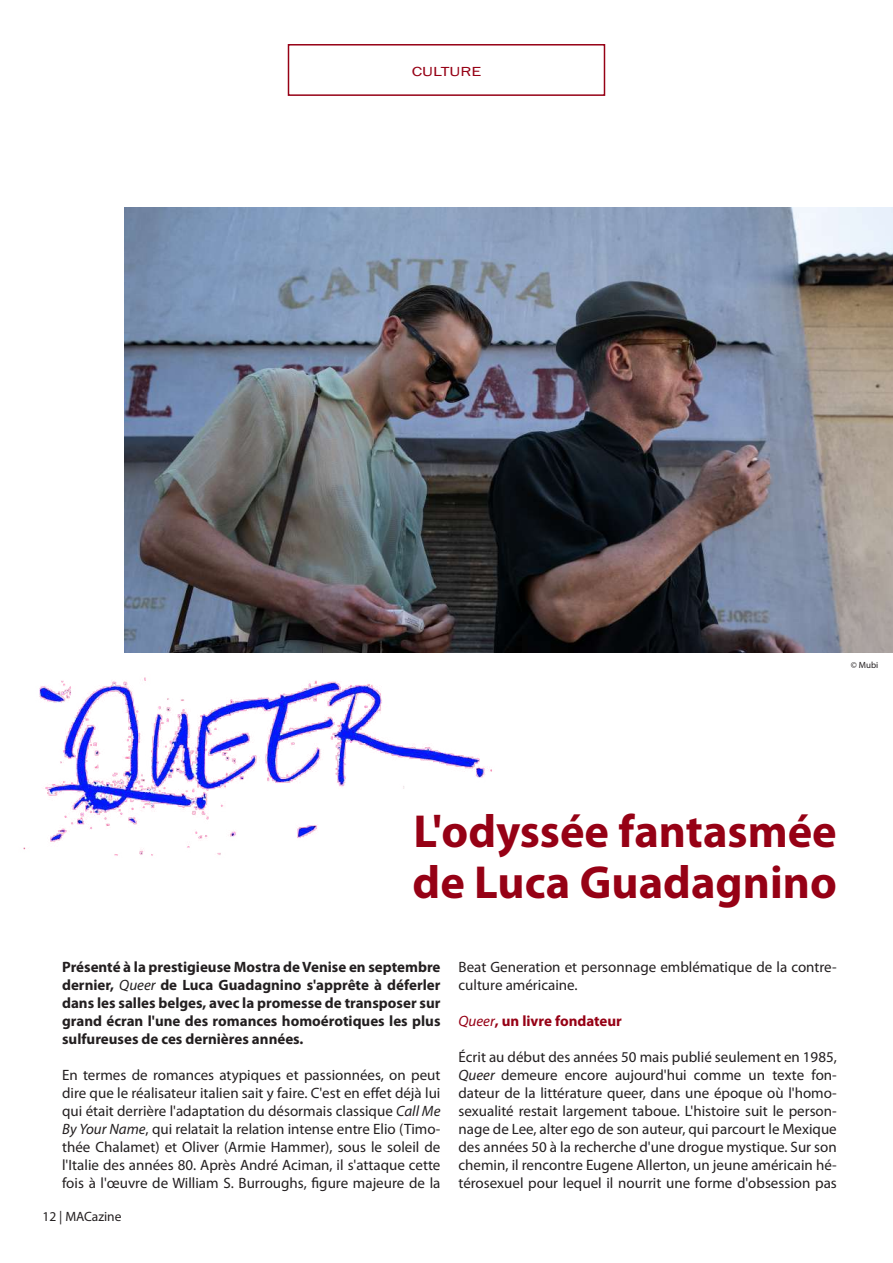
<style>
.page{position:relative;width:893px;height:1263px;background:#fff}
.page>*{position:absolute;margin:0;border:0;box-sizing:border-box;transform-origin:0 0}
.t1{font:700 46.5px/51px "Myriad Pro";color:#960115}
.t2{font:15px/18px "Myriad Pro";color:#231f20;text-align:justify}
.t3{font:700 15px/18px "Myriad Pro";color:#231f20;text-align:justify}
.t4{font:700 15px "Myriad Pro";color:#960115}
.t5{font:13.5px "Myriad Pro";color:#231f20}
.t6{font:13.5px "Franklin Gothic";color:#960115;scale:1.33 1}
.t7{font:9px "Myriad Pro";color:#231f20}
.s1{font-weight:400;font-style:italic}
.s2{font-style:italic}
</style>
<div class="page">
<div style="left:288px;top:44px;width:317px;height:52px;border:2px solid #960115"></div>
<img style="left:124px;top:208px;width:769px;height:444px">
<img style="left:23px;top:415px;width:472px;height:441px">
<p class="t6" style="left:412px;top:63px;width:54px">CULTURE</p>
<p class="t7" style="left:851px;top:659px;width:29px">© Mubi</p>
<h1 class="t1" style="left:413px;top:804px;width:426px">L'odyssée fantasmée de Luca Guadagnino</h1>
<p class="t3" style="left:62px;top:958px;width:380px">Présenté à la prestigieuse Mostra de Venise en septembre dernier, <span class="s1">Queer</span> de Luca Guadagnino s'apprête à déferler dans les salles belges, avec la promesse de transposer sur grand écran l'une des romances homoérotiques les plus sulfureuses de ces dernières années.</p>
<p class="t2" style="left:62px;top:1066px;width:380px">En termes de romances atypiques et passionnées, on peut dire que le réalisateur italien sait y faire. C'est en effet déjà lui qui était derrière l'adaptation du désormais classique <span class="s2">Call Me By Your Name</span>, qui relatait la relation intense entre Elio (Timo&shy;thée Chalamet) et Oliver (Armie Hammer), sous le soleil de l'Italie des années 80. Après André Aciman, il s'attaque cette fois à l'œuvre de William S. Burroughs, figure majeure de la</p>
<p class="t5" style="left:43px;top:1208px;width:81px">12 | MACazine</p>
<p class="t2" style="left:458px;top:958px;width:380px">Beat Generation et personnage emblématique de la contre&shy;culture américaine.</p>
<p class="t4" style="left:458px;top:1011px;width:165px"><span class="s1">Queer</span>, un livre fondateur</p>
<p class="t2" style="left:458px;top:1048px;width:380px">Écrit au début des années 50 mais publié seulement en 1985, <span class="s2">Queer</span> demeure encore aujourd'hui comme un texte fon&shy;dateur de la littérature queer, dans une époque où l'homo&shy;sexualité restait largement taboue. L'histoire suit le person&shy;nage de Lee, alter ego de son auteur, qui parcourt le Mexique des années 50 à la recherche d'une drogue mystique. Sur son chemin, il rencontre Eugene Allerton, un jeune américain hé&shy;térosexuel pour lequel il nourrit une forme d'obsession pas</p>
</div>
